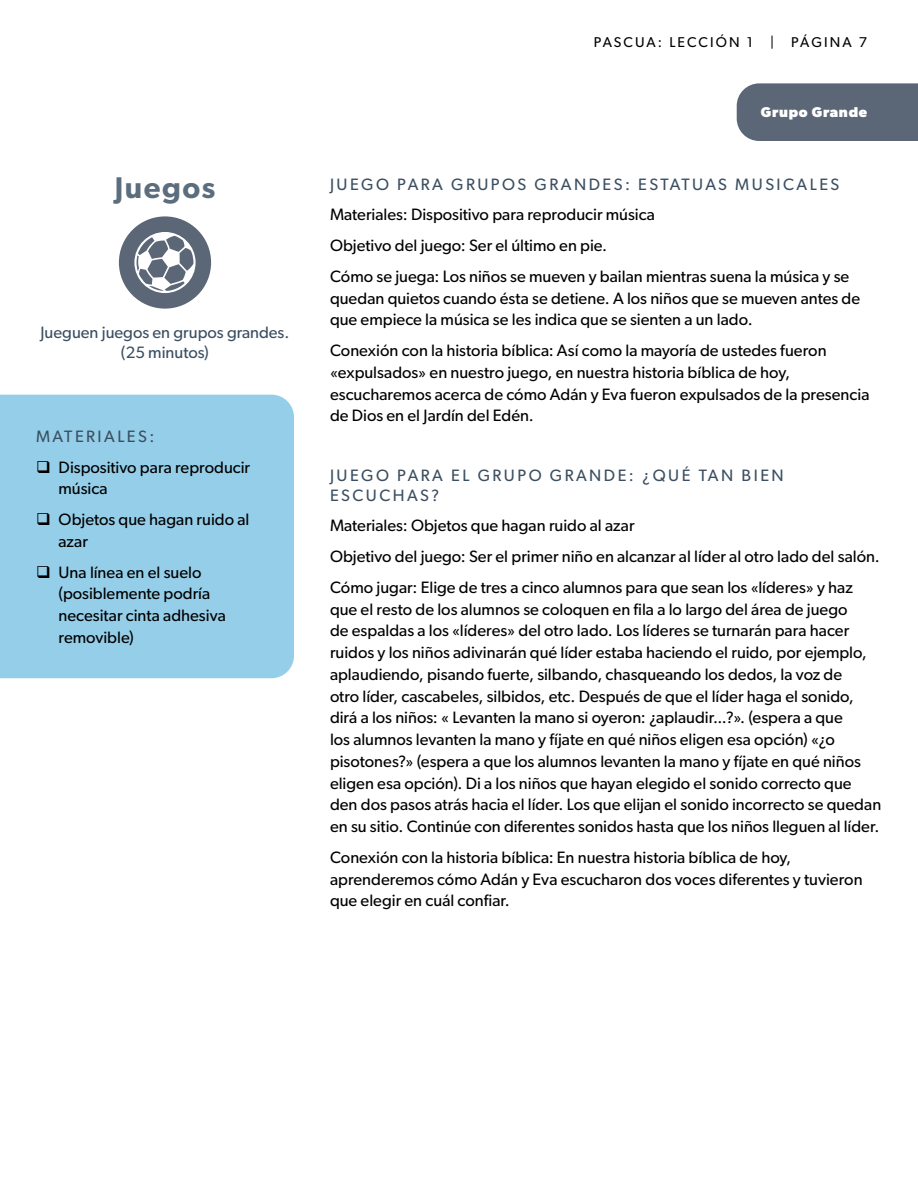
<style>
.page{position:relative;width:918px;height:1188px;background:#fff}
.page>*{position:absolute;margin:0;border:0;box-sizing:border-box;transform-origin:0 0}
.t1{font:600 30px "Gibson";letter-spacing:.05em;color:#5c6e7d}
.t2{font:16.5px/21.8px "Gibson";color:#000}
.t3{font:16.5px/19.8px "Gibson";letter-spacing:.15em;color:#3b4f61}
.t4{font:16.5px/19.8px "Gibson";color:#3b4f61;text-align:center}
.t5{font:14.25px "Gibson";letter-spacing:.15em;color:#000}
.t6{font:700 14.25px "Gibson";letter-spacing:.05em;color:#fff}
</style>
<div class="page">
<div style="left:119px;top:216px;width:92px;height:93px;background:#5b6676;border-radius:50%"></div>
<svg style="left:134px;top:232px;width:62px;height:61px"></svg>
<div style="left:737px;top:83px;width:181px;height:58px;background:#5b6676"></div>
<div style="left:0;top:395px;width:294px;height:283px;background:#95cee9"></div>
<h1 class="t1" style="left:115px;top:170px;width:102px">Juegos</h1>
<p class="t4" style="left:41px;top:323px;width:250px">Jueguen juegos en grupos grandes. (25 minutos)</p>
<p class="t3" style="left:36px;top:426px;width:120px">MATERIALES:</p>
<p class="t2" style="left:59px;top:456px;width:193px;text-indent:-23px">❑ Dispositivo para reproducir música</p>
<p class="t2" style="left:59px;top:508px;width:192px;text-indent:-23px">❑ Objetos que hagan ruido al azar</p>
<p class="t2" style="left:59px;top:561px;width:169px;text-indent:-23px">❑ Una línea en el suelo (posiblemente podría necesitar cinta adhesiva removible)</p>
<p class="t5" style="left:594px;top:34px;width:275px">PASCUA: LECCIÓN 1 | PÁGINA 7</p>
<p class="t6" style="left:761px;top:104px;width:108px">Grupo Grande</p>
<p class="t3" style="left:330px;top:174px;width:511px">JUEGO PARA GRUPOS GRANDES: ESTATUAS MUSICALES</p>
<p class="t2" style="left:330px;top:199px;width:521px;line-height:30.8px">Materiales: Dispositivo para reproducir música<br>Objetivo del juego: Ser el último en pie.<br>Cómo se juega: Los niños se mueven y bailan mientras suena la música y se</p>
<p class="t2" style="left:330px;top:287px;width:532px">quedan quietos cuando ésta se detiene. A los niños que se mueven antes de que empiece la música se les indica que se sienten a un lado.</p>
<p class="t2" style="left:330px;top:339px;width:541px">Conexión con la historia bíblica: Así como la mayoría de ustedes fueron «expulsados» en nuestro juego, en nuestra historia bíblica de hoy, escucharemos acerca de cómo Adán y Eva fueron expulsados de la presencia de Dios en el Jardín del Edén.</p>
<p class="t3" style="left:330px;top:465px;width:455px">JUEGO PARA EL GRUPO GRANDE: ¿QUÉ TAN BIEN<br>ESCUCHAS?</p>
<p class="t2" style="left:330px;top:510px;width:551px;line-height:30.8px">Materiales: Objetos que hagan ruido al azar<br>Objetivo del juego: Ser el primer niño en alcanzar al líder al otro lado del salón.<br>Cómo jugar: Elige de tres a cinco alumnos para que sean los «líderes» y haz</p>
<p class="t2" style="left:330px;top:598px;width:553px">que el resto de los alumnos se coloquen en fila a lo largo del área de juego<br>de espaldas a los «líderes» del otro lado. Los líderes se turnarán para hacer ruidos y los niños adivinarán qué líder estaba haciendo el ruido, por ejemplo, aplaudiendo, pisando fuerte, silbando, chasqueando los dedos, la voz de<br>otro líder, cascabeles, silbidos, etc. Después de que el líder haga el sonido, dirá a los niños: « Levanten la mano si oyeron: ¿aplaudir...?». (espera a que<br>los alumnos levanten la mano y fíjate en qué niños eligen esa opción) «¿o pisotones?» (espera a que los alumnos levanten la mano y fíjate en qué niños eligen esa opción). Di a los niños que hayan elegido el sonido correcto que den dos pasos atrás hacia el líder. Los que elijan el sonido incorrecto se quedan en su sitio. Continúe con diferentes sonidos hasta que los niños lleguen al líder.</p>
<p class="t2" style="left:330px;top:846px;width:534px">Conexión con la historia bíblica: En nuestra historia bíblica de hoy, aprenderemos cómo Adán y Eva escucharon dos voces diferentes y tuvieron que elegir en cuál confiar.</p>
</div>
